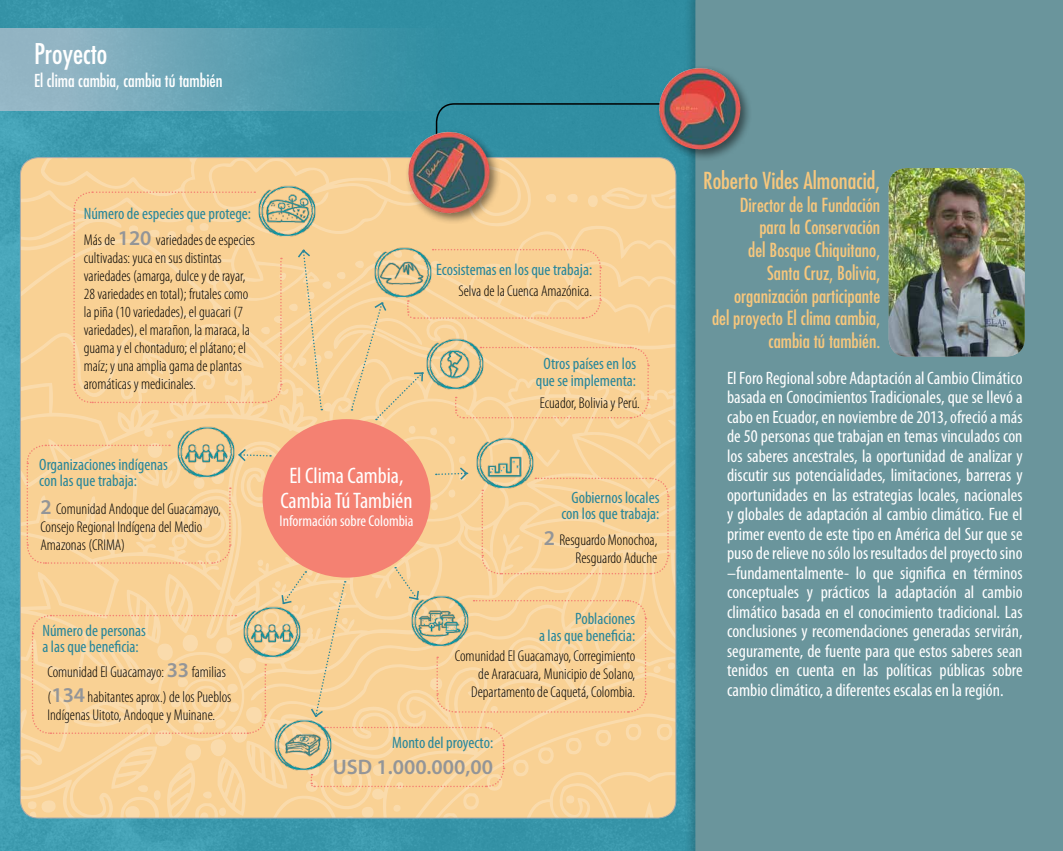
<style>
.page{position:relative;width:1063px;height:851px;background:#fff}
.page>*{position:absolute;margin:0;border:0;box-sizing:border-box;transform-origin:0 0}
.t1{font:condensed 27.75px "Futura Std";color:#fff}
.t2{font:condensed 22.8px "Futura Std";color:#f7c77d}
.t3{font:condensed 22.5px/25.5px "Myriad Pro";color:#fff;text-align:center}
.t4{font:600 21px "Myriad Pro";color:#939598}
.t5{font:condensed 18.9px/22.6px "Futura Std";color:#f7c77d;text-align:right}
.t6{font:condensed 18px/19.5px "Myriad Pro";color:#fff;text-align:justify}
.t7{font:condensed 17.4px "Futura Std";color:#fff}
.t8{font:condensed 16.5px/16.5px "Myriad Pro";color:#28869a;text-align:right}
.t9{font:300 condensed 15.6px/18px "Myriad Pro";color:#000}
.t10{font:condensed 15.6px "Myriad Pro";color:#fff}
.s1{font-weight:600;font-stretch:normal;font-size:21px;color:#939598}
</style>
<div class="page">
<img style="left:0;top:0;width:683px;height:850px">
<div style="left:0;top:28px;width:472px;height:83px;background:linear-gradient(to right,#9cb9c8,#268a9f)"></div>
<div style="left:683px;top:0;width:380px;height:850px;background:#000;opacity:.2"></div>
<div style="left:695px;top:0;width:368px;height:850px;background:#6a959c"></div>
<img style="left:889px;top:168px;width:136px;height:188px">
<svg style="left:435px;top:102px;width:251px;height:160px;background:#659c9a"></svg>
<div style="left:656px;top:65px;width:97px;height:97px;background:#000;opacity:.5"></div>
<img style="left:659px;top:68px;width:39px;height:81px">
<svg style="left:20px;top:158px;width:511px;height:29px;background:#f7d197"></svg>
<img style="left:249px;top:172px;width:76px;height:15px">
<svg style="left:20px;top:187px;width:656px;height:631px;background:#f5cd96"></svg>
<div style="left:405px;top:128px;width:97px;height:98px;background:#000;opacity:.5"></div>
<img style="left:408px;top:132px;width:39px;height:80px">
<h1 class="t1" style="left:34px;top:37px;width:75px">Proyecto</h1>
<p class="t7" style="left:34px;top:70px;width:190px">El clima cambia, cambia tú también</p>
<p class="t8" style="left:84px;top:205px;width:169px">Número de especies que protege:</p>
<p class="t9" style="left:84px;top:230px;width:173px">Más de <span class="s1">120</span> variedades de especies cultivadas: yuca en sus distintas variedades (amarga, dulce y de rayar, 28 variedades en total); frutales como la piña (10 variedades), el guacari (7 variedades), el marañon, la maraca, la guama y el chontaduro; el plátano; el maíz; y una amplia gama de plantas aromáticas y medicinales.</p>
<p class="t8" style="left:39px;top:456px;width:130px;text-align:left">Organizaciones indígenas con las que trabaja:</p>
<p class="t9" style="left:40px;top:499px;width:182px"><span class="s1">2</span> Comunidad Andoque del Guacamayo,<br>Consejo Regional Indígena del Medio<br>Amazonas (CRIMA)</p>
<p class="t8" style="left:42px;top:621px;width:105px;text-align:left">Número de personas a las que beneficia:</p>
<p class="t9" style="left:47px;top:660px;width:186px;line-height:24.3px">Comunidad El Guacamayo: <span class="s1">33</span> familias (<span class="s1">134</span> habitantes aprox.) de los Pueblos</p>
<p class="t9" style="left:47px;top:705px;width:169px">Indígenas Uitoto, Andoque y Muinane.</p>
<p class="t8" style="left:436px;top:261px;width:157px">Ecosistemas en los que trabaja:</p>
<p class="t9" style="left:458px;top:282px;width:135px">Selva de la Cuenca Amazónica.</p>
<p class="t8" style="left:536px;top:355px;width:102px;text-align:center">Otros países en los que se implementa:</p>
<p class="t3" style="left:280px;top:462px;width:134px">El Clima Cambia,<br>Cambia Tú También</p>
<p class="t10" style="left:280px;top:511px;width:135px">Información sobre Colombia</p>
<p class="t9" style="left:540px;top:393px;width:102px">Ecuador, Bolivia y Perú.</p>
<p class="t8" style="left:561px;top:489px;width:100px">Gobiernos locales con los que trabaja:</p>
<p class="t9" style="left:544px;top:530px;width:115px;text-align:right"><span class="s1">2</span> Resguardo Monochoa,<br>Resguardo Aduche</p>
<p class="t8" style="left:539px;top:610px;width:98px">Poblaciones<br>a las que beneficia:</p>
<p class="t9" style="left:455px;top:646px;width:182px;text-align:right">Comunidad El Guacamayo, Corregimiento de Araracuara, Municipio de Solano,<br>Departamento de Caquetá, Colombia.</p>
<p class="t8" style="left:392px;top:734px;width:103px">Monto del proyecto:</p>
<p class="t4" style="left:333px;top:753px;width:162px">USD 1.000.000,00</p>
<p class="t2" style="left:703px;top:167px;width:178px">Roberto Vides Almonacid,</p>
<p class="t5" style="left:712px;top:193px;width:170px">Director de la Fundación para la Conservación<br>del Bosque Chiquitano,<br>Santa Cruz, Bolivia, organización participante del proyecto El clima cambia, cambia tú también.</p>
<p class="t6" style="left:727px;top:368px;width:297px">El Foro Regional sobre Adaptación al Cambio Climático basada en Conocimientos Tradicionales, que se llevó a cabo en Ecuador, en noviembre de 2013, ofreció a más de 50 personas que trabajan en temas vinculados con los saberes ancestrales, la oportunidad de analizar y discutir sus potencialidades, limitaciones, barreras y oportunidades en las estrategias locales, nacionales y globales de adaptación al cambio climático. Fue el primer evento de este tipo en América del Sur que se puso de relieve no sólo los resultados del proyecto sino –fundamentalmente- lo que significa en términos conceptuales y prácticos la adaptación al cambio climático basada en el conocimiento tradicional. Las conclusiones y recomendaciones generadas servirán, seguramente, de fuente para que estos saberes sean tenidos en cuenta en las políticas públicas sobre cambio climático, a diferentes escalas en la región.</p>
</div>
